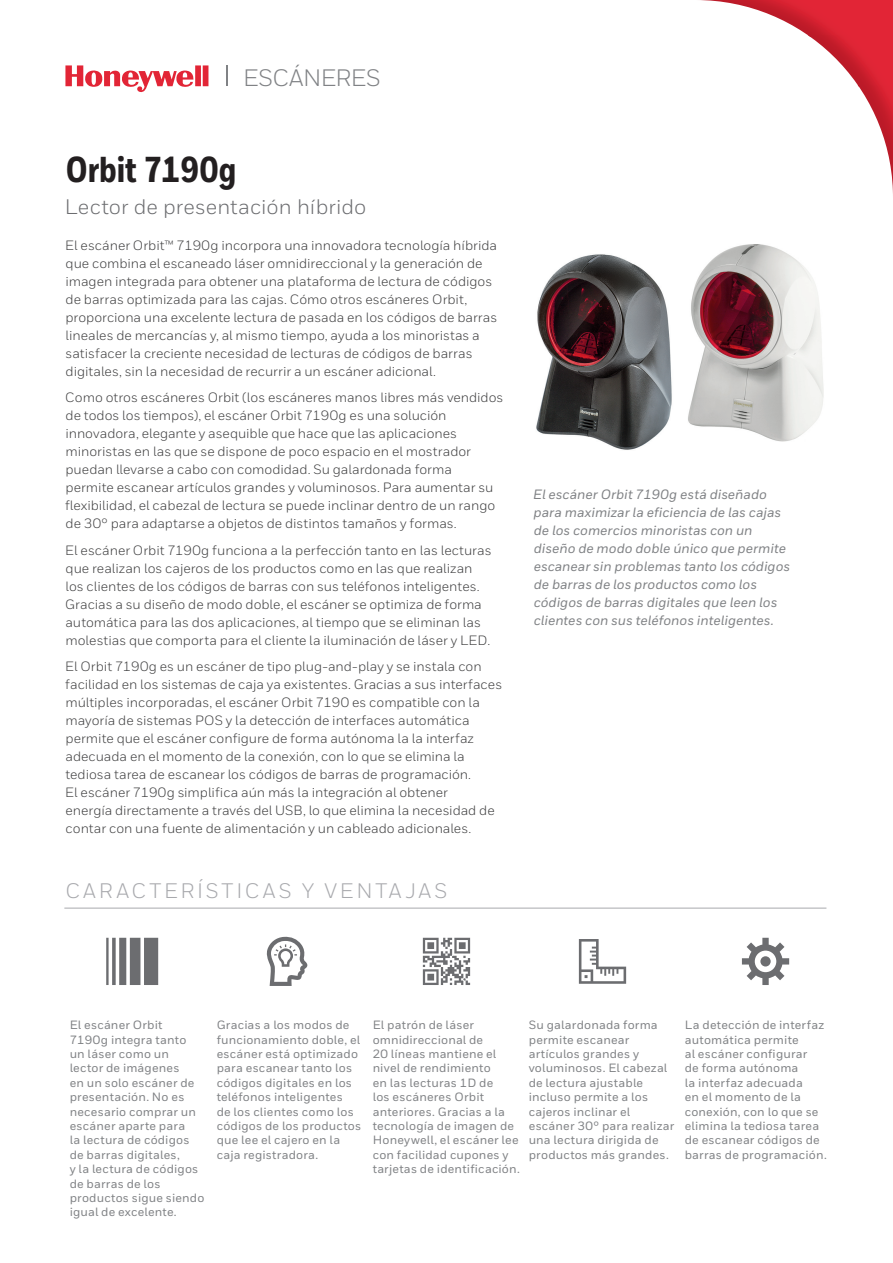
<style>
.page{position:relative;width:893px;height:1263px;background:#fff}
.page>*{position:absolute;margin:0;border:0;box-sizing:border-box;transform-origin:0 0}
.t1{font:800 36px "Honeywell Cond";color:#231f20}
.t2{font:23.7px "Honeywell Sans";letter-spacing:-.015em;color:#808285}
.t3{font:21px "Honeywell Sans";color:#6c6d70}
.t4{font:21px "Honeywell Sans";letter-spacing:.14em;color:#a8a9ad}
.t5{font:13.5px/18px "Honeywell Sans";color:#3e3e3f}
.t6{font:italic 500 13.5px/18px "Honeywell Sans";letter-spacing:-.005em;color:#808285}
.t7{font:500 12px/14.4px "Honeywell Sans";letter-spacing:.015em;color:#808285}
</style>
<div class="page">
<img style="left:700px;top:0;width:193px;height:35px">
<img style="left:807px;top:35px;width:86px;height:50px">
<img style="left:857px;top:85px;width:36px;height:108px">
<svg style="left:65px;top:65px;width:143px;height:27px"></svg>
<hr style="left:226px;top:65px;width:2px;height:21px;background:#808285">
<img style="left:536px;top:244px;width:288px;height:206px">
<hr style="left:64px;top:908px;width:762px;height:1px;background:#a8a9ad">
<svg style="left:106px;top:938px;width:52px;height:47px"></svg>
<svg style="left:266px;top:936px;width:41px;height:50px"></svg>
<svg style="left:423px;top:938px;width:47px;height:47px"></svg>
<svg style="left:579px;top:939px;width:47px;height:45px"></svg>
<svg style="left:742px;top:938px;width:47px;height:47px"></svg>
<h2 class="t2" style="left:243px;top:69px;width:139px">ESCÁNERES</h2>
<h1 class="t1" style="left:66px;top:157px;width:172px">Orbit 7190g</h1>
<h3 class="t3" style="left:65px;top:199px;width:303px">Lector de presentación híbrido</h3>
<p class="t5" style="left:65px;top:237px;width:434px">El escáner Orbit™ 7190g incorpora una innovadora tecnología híbrida que combina el escaneado láser omnidireccional y la generación de imagen integrada para obtener una plataforma de lectura de códigos de barras optimizada para las cajas. Cómo otros escáneres Orbit, proporciona una excelente lectura de pasada en los códigos de barras lineales de mercancías y, al mismo tiempo, ayuda a los minoristas a satisfacer la creciente necesidad de lecturas de códigos de barras digitales, sin la necesidad de recurrir a un escáner adicional.</p>
<p class="t5" style="left:65px;top:390px;width:440px">Como otros escáneres Orbit (los escáneres manos libres más vendidos de todos los tiempos), el escáner Orbit 7190g es una solución innovadora, elegante y asequible que hace que las aplicaciones minoristas en las que se dispone de poco espacio en el mostrador puedan llevarse a cabo con comodidad. Su galardonada forma<br>permite escanear artículos grandes y voluminosos. Para aumentar su flexibilidad, el cabezal de lectura se puede inclinar dentro de un rango de 30° para adaptarse a objetos de distintos tamaños y formas.</p>
<p class="t5" style="left:65px;top:542px;width:428px">El escáner Orbit 7190g funciona a la perfección tanto en las lecturas que realizan los cajeros de los productos como en las que realizan los clientes de los códigos de barras con sus teléfonos inteligentes.<br>Gracias a su diseño de modo doble, el escáner se optimiza de forma automática para las dos aplicaciones, al tiempo que se eliminan las molestias que comporta para el cliente la iluminación de láser y LED.</p>
<p class="t5" style="left:65px;top:659px;width:438px">El Orbit 7190g es un escáner de tipo plug-and-play y se instala con facilidad en los sistemas de caja ya existentes. Gracias a sus interfaces múltiples incorporadas, el escáner Orbit 7190 es compatible con la mayoría de sistemas POS y la detección de interfaces automática permite que el escáner configure de forma autónoma la la interfaz adecuada en el momento de la conexión, con lo que se elimina la tediosa tarea de escanear los códigos de barras de programación.<br>El escáner 7190g simplifica aún más la integración al obtener<br>energía directamente a través del USB, lo que elimina la necesidad de contar con una fuente de alimentación y un cableado adicionales.</p>
<h3 class="t4" style="left:65px;top:883px;width:383px">CARACTERÍSTICAS Y VENTAJAS</h3>
<p class="t6" style="left:533px;top:486px;width:258px">El escáner Orbit 7190g está diseñado para maximizar la eficiencia de las cajas de los comercios minoristas con un diseño de modo doble único que permite escanear sin problemas tanto los códigos de barras de los productos como los códigos de barras digitales que leen los clientes con sus teléfonos inteligentes.</p>
<p class="t7" style="left:70px;top:1019px;width:136px">El escáner Orbit<br>7190g integra tanto un láser como un lector de imágenes<br>en un solo escáner de presentación. No es necesario comprar un escáner aparte para<br>la lectura de códigos de barras digitales,<br>y la lectura de códigos de barras de los productos sigue siendo igual de excelente.</p>
<p class="t7" style="left:217px;top:1019px;width:146px">Gracias a los modos de funcionamiento doble, el escáner está optimizado para escanear tanto los códigos digitales en los teléfonos inteligentes<br>de los clientes como los códigos de los productos que lee el cajero en la caja registradora.</p>
<p class="t7" style="left:373px;top:1019px;width:149px">El patrón de láser omnidireccional de<br>20 líneas mantiene el nivel de rendimiento<br>en las lecturas 1D de<br>los escáneres Orbit anteriores. Gracias a la tecnología de imagen de<br>Honeywell, el escáner lee con facilidad cupones y tarjetas de identificación.</p>
<p class="t7" style="left:529px;top:1019px;width:147px">Su galardonada forma permite escanear artículos grandes y voluminosos. El cabezal de lectura ajustable incluso permite a los cajeros inclinar el escáner 30° para realizar una lectura dirigida de productos más grandes.</p>
<p class="t7" style="left:685px;top:1019px;width:143px">La detección de interfaz automática permite<br>al escáner configurar<br>de forma autónoma<br>la interfaz adecuada<br>en el momento de la conexión, con lo que se elimina la tediosa tarea de escanear códigos de barras de programación.</p>
</div>
